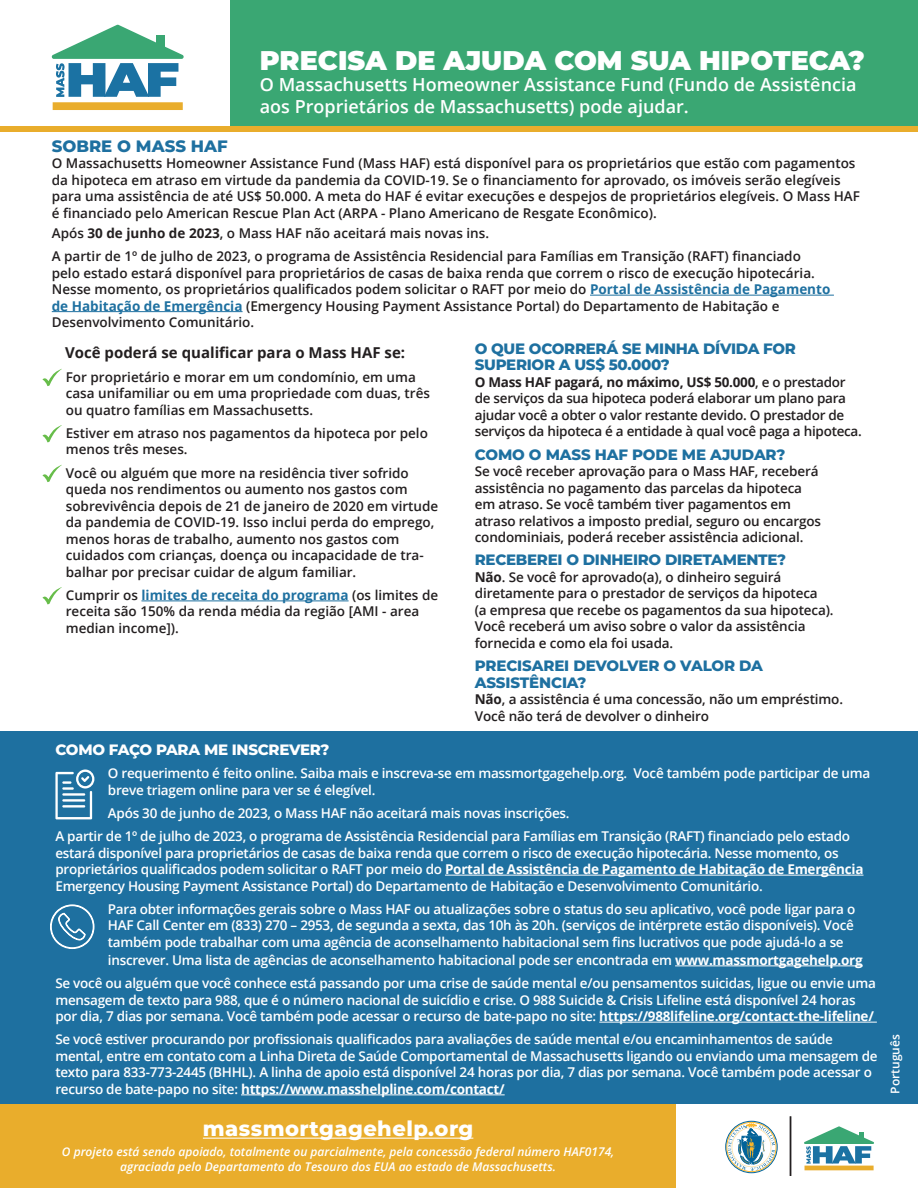
<style>
.page{position:relative;width:918px;height:1188px;background:#fff}
.page>*{position:absolute;margin:0;border:0;box-sizing:border-box;transform-origin:0 0}
.t1{font:900 27px "Montserrat";color:#fff}
.t2{font:800 21px "Montserrat";letter-spacing:.02em;color:#fff}
.t3{font:600 18px/21.6px "Open Sans";color:#fff}
.t4{font:800 16.5px "Montserrat";color:#1e70a0}
.t5{font:800 15px/16.5px "Montserrat";letter-spacing:-.02em;color:#1e70a0}
.t6{font:700 15px "Open Sans";color:#231f20}
.t7{font:800 15px "Montserrat";letter-spacing:-.02em;color:#fff}
.t8{font:600 13.5px/16.5px "Open Sans";color:#231f20}
.t9{font:600 13.5px/16.5px "Open Sans";letter-spacing:-.02em;color:#fff}
.t10{font:600 13.5px/16.5px "Open Sans";letter-spacing:-.02em;color:#231f20}
.t11{font:italic 600 12px/15px "Open Sans";color:#fff;text-align:center}
.t12{font:600 12px "Open Sans";color:#fff}
.s1{font-weight:700}
.s2{font-weight:700;color:#1e70a0}
</style>
<div class="page">
<div style="left:231px;top:0;width:687px;height:127px;background:#3aa773"></div>
<hr style="left:590px;top:295px;width:244px;height:1px;background:#1e70a0">
<hr style="left:52px;top:311px;width:191px;height:1px;background:#1e70a0">
<div style="left:0;top:127px;width:918px;height:5px;background:#e9ad2c"></div>
<div style="left:53px;top:102px;width:130px;height:8px;background:#e9ad2c"></div>
<svg style="left:51px;top:25px;width:133px;height:72px"></svg>
<div style="left:156px;top:35px;width:9px;height:17px;background:#3aa773"></div>
<hr style="left:141px;top:601px;width:208px;height:1px;background:#1e70a0">
<svg style="left:42px;top:369px;width:20px;height:17px"></svg>
<svg style="left:42px;top:425px;width:20px;height:17px"></svg>
<svg style="left:42px;top:465px;width:20px;height:17px"></svg>
<svg style="left:42px;top:587px;width:20px;height:17px"></svg>
<div style="left:0;top:731px;width:918px;height:448px;background:#1e70a0"></div>
<hr style="left:445px;top:875px;width:419px;height:1px;background:#fff">
<hr style="left:675px;top:966px;width:188px;height:1px;background:#fff">
<hr style="left:599px;top:1022px;width:278px;height:1px;background:#fff">
<hr style="left:241px;top:1095px;width:264px;height:1px;background:#fff">
<div style="left:0;top:1105px;width:918px;height:83px;background:#e9ad2c"></div>
<svg style="left:55px;top:769px;width:39px;height:50px"></svg>
<hr style="left:62px;top:793px;width:23px;height:3px;background:#fff">
<hr style="left:62px;top:799px;width:23px;height:3px;background:#fff">
<hr style="left:62px;top:805px;width:23px;height:3px;background:#fff">
<div style="left:676px;top:1105px;width:242px;height:83px;background:#fff"></div>
<div style="left:790px;top:1117px;width:1px;height:59px;border:1px solid #231f20"></div>
<hr style="left:805px;top:1166px;width:69px;height:4px;background:#e9ad2c">
<svg style="left:804px;top:1126px;width:70px;height:38px"></svg>
<hr style="left:203px;top:1138px;width:270px;height:1px;background:#fff">
<svg style="left:50px;top:904px;width:45px;height:45px"></svg>
<div style="left:725px;top:1121px;width:53px;height:52px;border:1px solid #01639a;border-radius:50%"></div>
<svg style="left:728px;top:1124px;width:47px;height:47px"></svg>
<h1 class="t1" style="left:260px;top:40px;width:607px">PRECISA DE AJUDA COM SUA HIPOTECA?</h1>
<h3 class="t3" style="left:260px;top:74px;width:598px">O Massachusetts Homeowner Assistance Fund (Fundo de Assistência aos Proprietários de Massachusetts) pode ajudar.</h3>
<p class="t4" style="left:52px;top:134px;width:177px">SOBRE O MASS HAF</p>
<p class="t8" style="left:52px;top:155px;width:810px">O Massachusetts Homeowner Assistance Fund (Mass HAF) está disponível para os proprietários que estão com pagamentos da hipoteca em atraso em virtude da pandemia da COVID-19. Se o financiamento for aprovado, os imóveis serão elegíveis para uma assistência de até US$ 50.000. A meta do HAF é evitar execuções e despejos de proprietários elegíveis. O Mass HAF é financiado pelo American Rescue Plan Act (ARPA - Plano Americano de Resgate Econômico).</p>
<p class="t8" style="left:52px;top:221px;width:751px;line-height:23.2px">Após <span class="s1">30 de junho de 2023</span>, o Mass HAF não aceitará mais novas ins.<br>A partir de 1º de julho de 2023, o programa de Assistência Residencial para Famílias em Transição (RAFT) financiado</p>
<p class="t8" style="left:52px;top:264px;width:780px">pelo estado estará disponível para proprietários de casas de baixa renda que correm o risco de execução hipotecária.<br>Nesse momento, os proprietários qualificados podem solicitar o RAFT por meio do <span class="s2">Portal de Assistência de Pagamento de Habitação de Emergência</span> (Emergency Housing Payment Assistance Portal) do Departamento de Habitação e Desenvolvimento Comunitário.</p>
<p class="t6" style="left:65px;top:342px;width:342px">Você poderá se qualificar para o Mass HAF se:</p>
<p class="t8" style="left:66px;top:368px;width:366px">For proprietário e morar em um condomínio, em uma casa unifamiliar ou em uma propriedade com duas, três ou quatro famílias em Massachusetts.</p>
<p class="t8" style="left:66px;top:424px;width:364px">Estiver em atraso nos pagamentos da hipoteca por pelo menos três meses.</p>
<p class="t8" style="left:66px;top:464px;width:374px">Você ou alguém que more na residência tiver sofrido queda nos rendimentos ou aumento nos gastos com sobrevivência depois de 21 de janeiro de 2020 em virtude da pandemia de COVID-19. Isso inclui perda do emprego, menos horas de trabalho, aumento nos gastos com cuidados com crianças, doença ou incapacidade de tra&shy;balhar por precisar cuidar de algum familiar.</p>
<p class="t8" style="left:66px;top:586px;width:374px">Cumprir os <span class="s2">limites de receita do programa</span> (os limites de receita são 150% da renda média da região [AMI - area median income]).</p>
<p class="t5" style="left:475px;top:339px;width:323px">O QUE OCORRERÁ SE MINHA DÍVIDA FOR<br>SUPERIOR A US$ 50.000?</p>
<p class="t10" style="left:475px;top:373px;width:389px"><span class="s1">O Mass HAF pagará, no máximo, US$ 50.000</span>, e o prestador de serviços da sua hipoteca poderá elaborar um plano para ajudar você a obter o valor restante devido. O prestador de serviços da hipoteca é a entidade à qual você paga a hipoteca.</p>
<p class="t5" style="left:475px;top:445px;width:312px">COMO O MASS HAF PODE ME AJUDAR?</p>
<p class="t8" style="left:475px;top:463px;width:348px">Se você receber aprovação para o Mass HAF, receberá assistência no pagamento das parcelas da hipoteca em atraso. Se você também tiver pagamentos em atraso relativos a imposto predial, seguro ou encargos condominiais, poderá receber assistência adicional.</p>
<p class="t5" style="left:475px;top:551px;width:313px">RECEBEREI O DINHEIRO DIRETAMENTE?</p>
<p class="t8" style="left:475px;top:568px;width:360px"><span class="s1">Não</span>. Se você for aprovado(a), o dinheiro seguirá diretamente para o prestador de serviços da hipoteca<br>(a empresa que recebe os pagamentos da sua hipoteca).<br>Você receberá um aviso sobre o valor da assistência fornecida e como ela foi usada.</p>
<p class="t5" style="left:475px;top:657px;width:290px">PRECISAREI DEVOLVER O VALOR DA<br>ASSISTÊNCIA?</p>
<p class="t8" style="left:475px;top:691px;width:370px"><span class="s1">Não</span>, a assistência é uma concessão, não um empréstimo.<br>Você não terá de devolver o dinheiro</p>
<p class="t7" style="left:55px;top:739px;width:276px">COMO FAÇO PARA ME INSCREVER?</p>
<p class="t9" style="left:108px;top:765px;width:764px">O requerimento é feito online. Saiba mais e inscreva-se em massmortgagehelp.org. Você também pode participar de uma breve triagem online para ver se é elegível.</p>
<p class="t9" style="left:55px;top:801px;width:796px;line-height:23.2px;text-indent:53px">Após 30 de junho de 2023, o Mass HAF não aceitará mais novas inscrições.<br>A partir de 1º de julho de 2023, o programa de Assistência Residencial para Famílias em Transição (RAFT) financiado pelo estado</p>
<p class="t9" style="left:55px;top:844px;width:810px">estará disponível para proprietários de casas de baixa renda que correm o risco de execução hipotecária. Nesse momento, os proprietários qualificados podem solicitar o RAFT por meio do <span class="s1">Portal de Assistência de Pagamento de Habitação de Emergência<br></span>Emergency Housing Payment Assistance Portal) do Departamento de Habitação e Desenvolvimento Comunitário.</p>
<p class="t9" style="left:108px;top:900px;width:749px;text-align:justify">Para obter informações gerais sobre o Mass HAF ou atualizações sobre o status do seu aplicativo, você pode ligar para o HAF Call Center em (833) 270 – 2953, de segunda a sexta, das 10h às 20h. (serviços de intérprete estão disponíveis). Você também pode trabalhar com uma agência de aconselhamento habitacional sem fins lucrativos que pode ajudá-lo a se</p>
<p class="t9" style="left:55px;top:948px;width:822px;line-height:23.2px;text-indent:53px">inscrever. Uma lista de agências de aconselhamento habitacional pode ser encontrada em <span class="s1">www.massmortgagehelp.org<br></span>Se você ou alguém que você conhece está passando por uma crise de saúde mental e/ou pensamentos suicidas, ligue ou envie uma</p>
<p class="t9" style="left:55px;top:991px;width:820px">mensagem de texto para 988, que é o número nacional de suicídio e crise. O 988 Suicide &amp; Crisis Lifeline está disponível 24 horas por dia, 7 dias por semana. Você também pode acessar o recurso de bate-papo no site: <span class="s1">https://988lifeline.org/contact-the-lifeline/</span></p>
<p class="t9" style="left:55px;top:1031px;width:824px">Se você estiver procurando por profissionais qualificados para avaliações de saúde mental e/ou encaminhamentos de saúde mental, entre em contato com a Linha Direta de Saúde Comportamental de Massachusetts ligando ou enviando uma mensagem de texto para 833-773-2445 (BHHL). A linha de apoio está disponível 24 horas por dia, 7 dias por semana. Você também pode acessar o recurso de bate-papo no site: <span class="s1">https://www.masshelpline.com/contact/</span></p>
<h2 class="t2" style="left:203px;top:1113px;width:272px">massmortgagehelp.org</h2>
<p class="t11" style="left:62px;top:1144px;width:554px">O projeto está sendo apoiado, totalmente ou parcialmente, pela concessão federal número HAF0174, agraciada pelo Departamento do Tesouro dos EUA ao estado de Massachusetts.</p>
<p class="t12" style="left:887px;top:1094px;width:61px;rotate:-90deg">Português</p>
</div>
